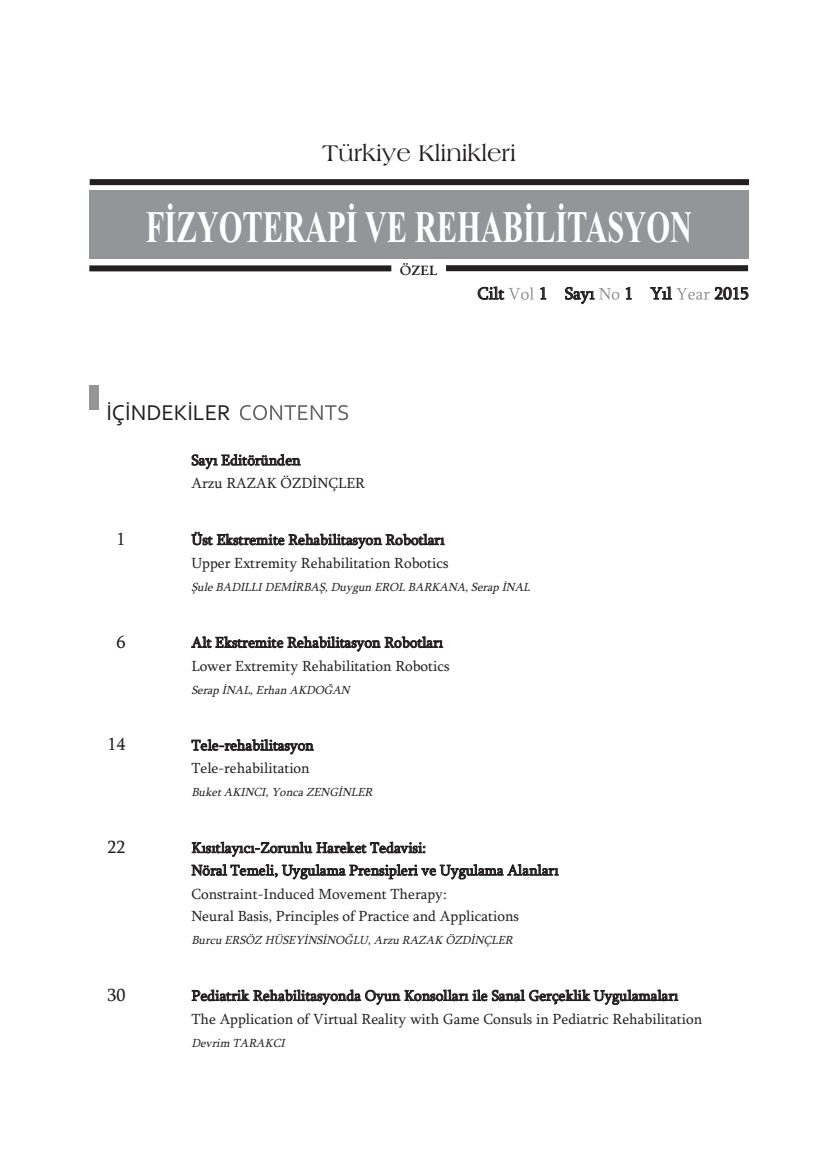
<style>
.page{position:relative;width:838px;height:1170px;background:#fff}
.page>*{position:absolute;margin:0;border:0;box-sizing:border-box;transform-origin:0 0}
.t1{font:700 45px "Times New Roman";color:#fff;scale:.68 1}
.t2{font:24px "Americana BT Roman";color:#231f20}
.t3{font:22.5px "Corbel";color:#231f20}
.t4{font:18px "Sylfaen";color:#231f20}
.t5{font:17.25px "Sylfaen";color:#231f20}
.t6{font:15px/23.1px "Sylfaen";color:#231f20}
.t7{font:600 13.5px "Garamond";color:#231f20}
.t8{font:italic 12px "Sylfaen";color:#231f20}
</style>
<div class="page">
<svg style="left:240px;top:405px;width:108px;height:15px"></svg>
<div style="left:89px;top:385px;width:10px;height:25px;background:#939598"></div>
<svg style="left:508px;top:287px;width:26px;height:13px"></svg>
<svg style="left:599px;top:288px;width:20px;height:12px"></svg>
<svg style="left:676px;top:288px;width:34px;height:12px"></svg>
<div style="left:89px;top:191px;width:659px;height:68px;background:#939598"></div>
<div style="left:90px;top:179px;width:659px;height:6px;background:#231f20"></div>
<div style="left:89px;top:265px;width:302px;height:6px;background:#231f20"></div>
<div style="left:446px;top:265px;width:302px;height:6px;background:#231f20"></div>
<h2 class="t2" style="left:322px;top:138px;width:195px">Türkiye Klinikleri</h2>
<h1 class="t1" style="left:146px;top:200px;width:804px">FİZYOTERAPİ VE REHABİLİTASYON</h1>
<p class="t7" style="left:400px;top:262px;width:39px">ÖZEL</p>
<h3 class="t3" style="left:106px;top:399px;width:126px">İÇİNDEKİLER</h3>
<p class="t6" style="left:191px;top:448px;width:175px">Sayı Editöründen<br>Arzu RAZAK ÖZDİNÇLER</p>
<p class="t5" style="left:477px;top:283px;width:28px">Cilt</p>
<p class="t5" style="left:539px;top:283px;width:57px">1 Sayı</p>
<p class="t5" style="left:624px;top:283px;width:49px">1 Yıl</p>
<p class="t5" style="left:714px;top:283px;width:36px">2015</p>
<p class="t4" style="left:116px;top:528px;width:10px">1</p>
<p class="t6" style="left:191px;top:528px;width:259px">Üst Ekstremite Rehabilitasyon Robotları<br>Upper Extremity Rehabilitation Robotics</p>
<p class="t8" style="left:191px;top:579px;width:343px">Şule BADILLI DEMİRBAŞ, Duygun EROL BARKANA, Serap İNAL</p>
<p class="t4" style="left:116px;top:631px;width:10px">6</p>
<p class="t6" style="left:191px;top:630px;width:260px">Alt Ekstremite Rehabilitasyon Robotları<br>Lower Extremity Rehabilitation Robotics</p>
<p class="t8" style="left:191px;top:682px;width:163px">Serap İNAL, Erhan AKDOĞAN</p>
<p class="t4" style="left:107px;top:733px;width:19px">14</p>
<p class="t6" style="left:191px;top:733px;width:124px">Tele-rehabilitasyon<br>Tele-rehabilitation</p>
<p class="t8" style="left:191px;top:785px;width:186px">Buket AKINCI, Yonca ZENGİNLER</p>
<p class="t4" style="left:107px;top:836px;width:19px">22</p>
<p class="t6" style="left:191px;top:836px;width:369px">Kısıtlayıcı-Zorunlu Hareket Tedavisi:<br>Nöral Temeli, Uygulama Prensipleri ve Uygulama Alanları Constraint-Induced Movement Therapy:<br>Neural Basis, Principles of Practice and Applications</p>
<p class="t8" style="left:191px;top:932px;width:326px">Burcu ERSÖZ HÜSEYİNSİNOĞLU, Arzu RAZAK ÖZDİNÇLER</p>
<p class="t4" style="left:107px;top:983px;width:19px">30</p>
<p class="t6" style="left:191px;top:983px;width:512px">Pediatrik Rehabilitasyonda Oyun Konsolları ile Sanal Gerçeklik Uygulamaları<br>The Application of Virtual Reality with Game Consuls in Pediatric Rehabilitation</p>
<p class="t8" style="left:191px;top:1035px;width:98px">Devrim TARAKCI</p>
</div>
